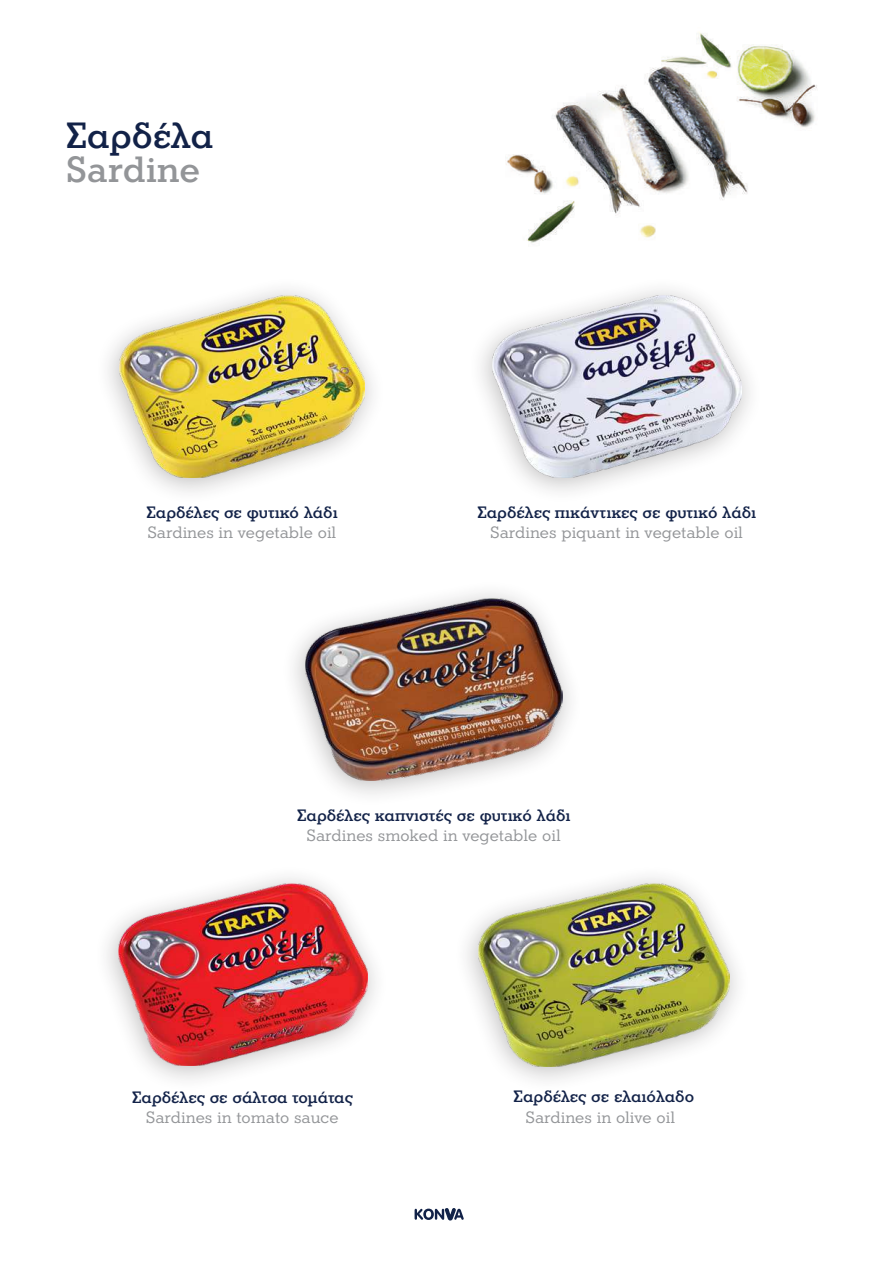
<style>
.page{position:relative;width:893px;height:1263px;background:#fff}
.page>*{position:absolute;margin:0;border:0;box-sizing:border-box;transform-origin:0 0}
.t1{font:500 37.5px "PF Litho Text";color:#122248}
.t2{font:500 37.5px "PF Litho Text";color:#939598}
.t3{font:500 16.95px "PF Litho Text";color:#122248}
.t4{font:16.95px "PF Litho Text";color:#939598}
</style>
<div class="page">
<svg style="left:415px;top:1208px;width:49px;height:13px"></svg>
<div style="left:454px;top:865px;width:297px;height:228px;background:#231f20;opacity:.3"></div>
<img style="left:478px;top:884px;width:251px;height:182px">
<div style="left:468px;top:277px;width:295px;height:227px;background:#231f20;opacity:.3"></div>
<img style="left:492px;top:296px;width:249px;height:181px">
<div style="left:94px;top:865px;width:294px;height:227px;background:#231f20;opacity:.3"></div>
<img style="left:118px;top:884px;width:249px;height:181px">
<div style="left:95px;top:277px;width:291px;height:228px;background:#231f20;opacity:.3"></div>
<img style="left:119px;top:296px;width:245px;height:181px">
<div style="left:281px;top:579px;width:302px;height:228px;background:#231f20;opacity:.3"></div>
<img style="left:306px;top:599px;width:256px;height:181px">
<img style="left:506px;top:32px;width:311px;height:211px">
<h1 class="t1" style="left:66px;top:112px;width:149px">Σαρδέλα</h1>
<h1 class="t2" style="left:66px;top:147px;width:136px">Sardine</h1>
<p class="t3" style="left:146px;top:502px;width:193px">Σαρδέλες σε φυτικό λάδι</p>
<p class="t4" style="left:148px;top:522px;width:190px">Sardines in vegetable oil</p>
<p class="t3" style="left:477px;top:502px;width:280px">Σαρδέλες πικάντικες σε φυτικό λάδι</p>
<p class="t4" style="left:491px;top:522px;width:254px">Sardines piquant in vegetable oil</p>
<p class="t3" style="left:297px;top:805px;width:275px">Σαρδέλες καπνιστές σε φυτικό λάδι</p>
<p class="t4" style="left:307px;top:825px;width:255px">Sardines smoked in vegetable oil</p>
<p class="t3" style="left:132px;top:1086px;width:222px">Σαρδέλες σε σάλτσα τομάτας</p>
<p class="t4" style="left:146px;top:1106px;width:194px">Sardines in tomato sauce</p>
<p class="t3" style="left:514px;top:1086px;width:182px">Σαρδέλες σε ελαιόλαδο</p>
<p class="t4" style="left:526px;top:1107px;width:151px">Sardines in olive oil</p>
</div>
